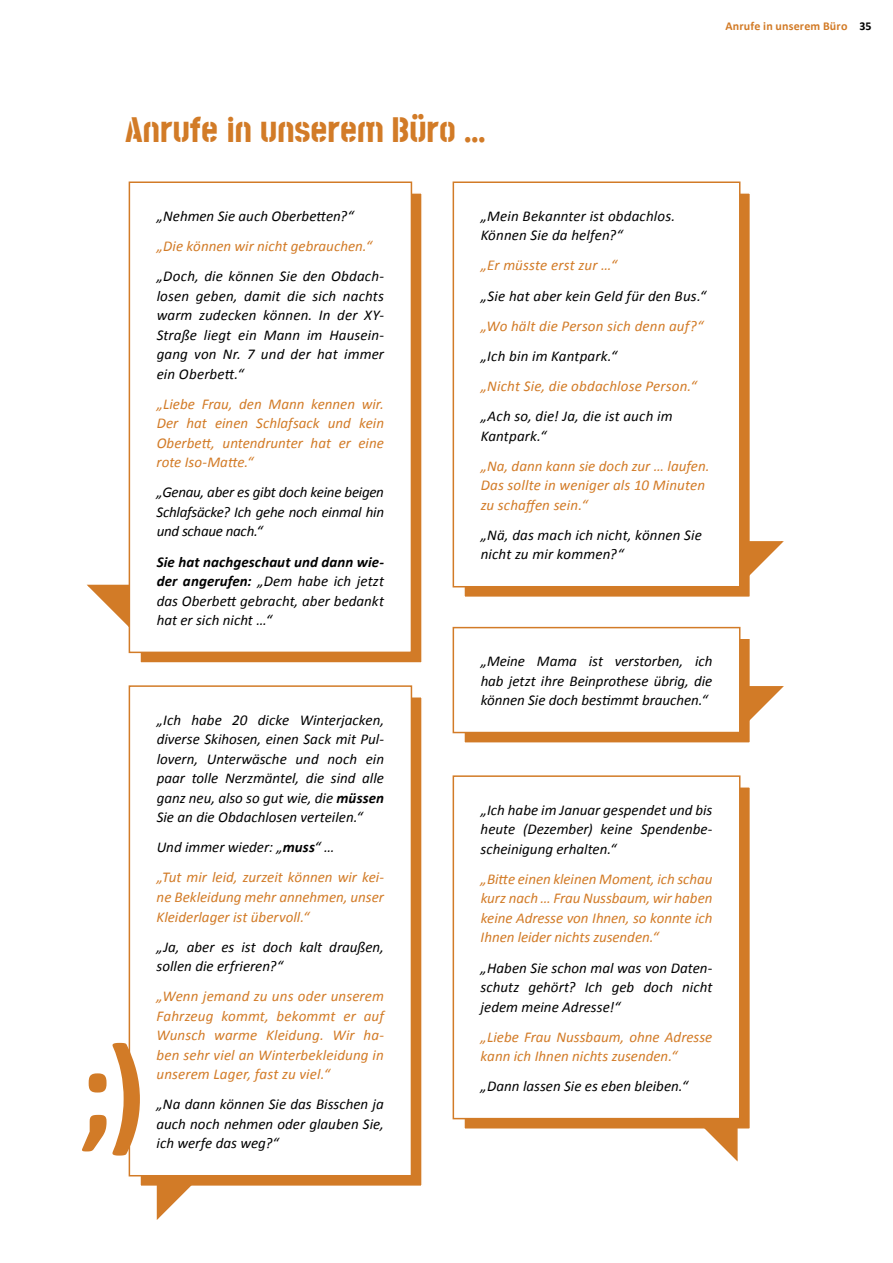
<style>
.page{position:relative;width:893px;height:1263px;background:#fff}
.page>*{position:absolute;margin:0;border:0;box-sizing:border-box;transform-origin:0 0}
.t1{font:700 129.9px "Calibri";color:#d27b27}
.t2{font:800 36px "Post No Bills Colombo";color:#d27b27}
.t3{font:italic 15px/19.5px "Calibri";letter-spacing:.005em;color:#000;text-align:justify}
.t4{font:italic 15px/19.5px "Calibri";color:#d27b27}
.t5{font:700 12px "Calibri";letter-spacing:.015em;color:#d27b27}
.s1{color:#000}
.s2{font-weight:700}
.s3{font-weight:700;color:#000}
</style>
<div class="page">
<div style="left:463px;top:192px;width:288px;height:406px;background:#d27b27;border:2px solid #fff"></div>
<div style="left:453px;top:182px;width:287px;height:405px;background:#fff"></div>
<div style="left:453px;top:181px;width:287px;height:406px;border:2px solid #d27b27"></div>
<svg style="left:739px;top:540px;width:45px;height:46px"></svg>
<div style="left:463px;top:786px;width:288px;height:344px;background:#d27b27;border:2px solid #fff"></div>
<div style="left:453px;top:776px;width:287px;height:342px;background:#fff"></div>
<div style="left:453px;top:775px;width:287px;height:344px;border:2px solid #d27b27"></div>
<svg style="left:694px;top:1116px;width:44px;height:46px"></svg>
<svg style="left:86px;top:583px;width:43px;height:47px"></svg>
<div style="left:139px;top:192px;width:284px;height:472px;background:#d27b27;border:2px solid #fff"></div>
<div style="left:129px;top:182px;width:282px;height:470px;background:#fff"></div>
<div style="left:129px;top:181px;width:283px;height:472px;border:2px solid #d27b27"></div>
<div style="left:464px;top:638px;width:286px;height:105px;background:#d27b27"></div>
<div style="left:463px;top:637px;width:288px;height:107px;border:2px solid #fff"></div>
<svg style="left:748px;top:685px;width:36px;height:46px"></svg>
<div style="left:453px;top:628px;width:287px;height:104px;background:#fff"></div>
<div style="left:453px;top:627px;width:287px;height:106px;border:2px solid #d27b27"></div>
<div style="left:139px;top:696px;width:284px;height:491px;background:#d27b27;border:2px solid #fff"></div>
<svg style="left:156px;top:1184px;width:45px;height:36px"></svg>
<div style="left:129px;top:686px;width:282px;height:490px;background:#fff"></div>
<div style="left:129px;top:685px;width:283px;height:491px;border:2px solid #d27b27"></div>
<p class="t5" style="left:725px;top:19px;width:148px">Anrufe in unserem Büro <span class="s1">35</span></p>
<h2 class="t2" style="left:124px;top:106px;width:363px">Anrufe in unserem Büro …</h2>
<p class="t3" style="left:157px;top:205px;width:198px">„Nehmen Sie auch Oberbetten?“</p>
<p class="t4" style="left:157px;top:236px;width:217px">„Die können wir nicht gebrauchen.“</p>
<p class="t3" style="left:157px;top:266px;width:229px">„Doch, die können Sie den Obdach&shy;losen geben, damit die sich nachts warm zudecken können. In der XY-Straße liegt ein Mann im Hausein&shy;gang von Nr. 7 und der hat immer ein Oberbett.“</p>
<p class="t4" style="left:157px;top:393px;width:229px;text-align:justify">„Liebe Frau, den Mann kennen wir.<br>Der hat einen Schlafsack und kein Oberbett, untendrunter hat er eine rote Iso-Matte.“</p>
<p class="t3" style="left:157px;top:482px;width:229px">„Genau, aber es gibt doch keine beigen Schlafsäcke? Ich gehe noch einmal hin und schaue nach.“</p>
<p class="t3" style="left:157px;top:551px;width:229px"><span class="s2">Sie hat nachgeschaut und dann wie&shy;der angerufen:</span> „Dem habe ich jetzt das Oberbett gebracht, aber bedankt hat er sich nicht …“</p>
<h1 class="t1" style="left:79px;top:1009px;width:70px">;)</h1>
<p class="t3" style="left:157px;top:709px;width:229px">„Ich habe 20 dicke Winterjacken, diverse Skihosen, einen Sack mit Pul&shy;lovern, Unterwäsche und noch ein paar tolle Nerzmäntel, die sind alle ganz neu, also so gut wie, die <span class="s2">müssen </span>Sie an die Obdachlosen verteilen.“</p>
<p class="t4" style="left:157px;top:831px;width:229px;line-height:30.2px"><span class="s1">Und immer wieder: „</span><span class="s3">muss</span><span class="s1">“ …<br></span>„Tut mir leid, zurzeit können wir kei-</p>
<p class="t4" style="left:157px;top:886px;width:229px">ne Bekleidung mehr annehmen, unser<br>Kleiderlager ist übervoll.“</p>
<p class="t3" style="left:157px;top:936px;width:229px">„Ja, aber es ist doch kalt draußen, sollen die erfrieren?“</p>
<p class="t4" style="left:157px;top:986px;width:229px;text-align:justify">„Wenn jemand zu uns oder unserem Fahrzeug kommt, bekommt er auf Wunsch warme Kleidung. Wir ha&shy;ben sehr viel an Winterbekleidung in unserem Lager, fast zu viel.“</p>
<p class="t3" style="left:157px;top:1094px;width:229px">„Na dann können Sie das Bisschen ja auch noch nehmen oder glauben Sie,</p>
<p class="t3" style="left:157px;top:1133px;width:124px">ich werfe das weg?“</p>
<p class="t3" style="left:481px;top:205px;width:196px">„Mein Bekannter ist obdachlos.<br>Können Sie da helfen?“</p>
<p class="t4" style="left:481px;top:255px;width:138px">„Er müsste erst zur …“</p>
<p class="t3" style="left:481px;top:285px;width:227px">„Sie hat aber kein Geld für den Bus.“</p>
<p class="t4" style="left:481px;top:315px;width:224px">„Wo hält die Person sich denn auf?“</p>
<p class="t3" style="left:481px;top:345px;width:138px">„Ich bin im Kantpark.“</p>
<p class="t4" style="left:481px;top:376px;width:218px">„Nicht Sie, die obdachlose Person.“</p>
<p class="t3" style="left:481px;top:406px;width:193px">„Ach so, die! Ja, die ist auch im<br>Kantpark.“</p>
<p class="t4" style="left:481px;top:455px;width:230px">„Na, dann kann sie doch zur … laufen.<br>Das sollte in weniger als 10 Minuten zu schaffen sein.“</p>
<p class="t3" style="left:481px;top:524px;width:223px">„Nä, das mach ich nicht, können Sie nicht zu mir kommen?“</p>
<p class="t3" style="left:481px;top:651px;width:233px">„Meine Mama ist verstorben, ich hab jetzt ihre Beinprothese übrig, die können Sie doch bestimmt brauchen.“</p>
<p class="t3" style="left:481px;top:799px;width:233px">„Ich habe im Januar gespendet und bis heute (Dezember) keine Spendenbe&shy;scheinigung erhalten.“</p>
<p class="t4" style="left:481px;top:868px;width:233px;text-align:justify">„Bitte einen kleinen Moment, ich schau kurz nach … Frau Nussbaum, wir haben keine Adresse von Ihnen, so konnte ich Ihnen leider nichts zusenden.“</p>
<p class="t3" style="left:481px;top:957px;width:233px">„Haben Sie schon mal was von Daten&shy;schutz gehört? Ich geb doch nicht jedem meine Adresse!“</p>
<p class="t4" style="left:481px;top:1026px;width:233px">„Liebe Frau Nussbaum, ohne Adresse kann ich Ihnen nichts zusenden.“</p>
<p class="t3" style="left:481px;top:1076px;width:209px">„Dann lassen Sie es eben bleiben.“</p>
</div>
